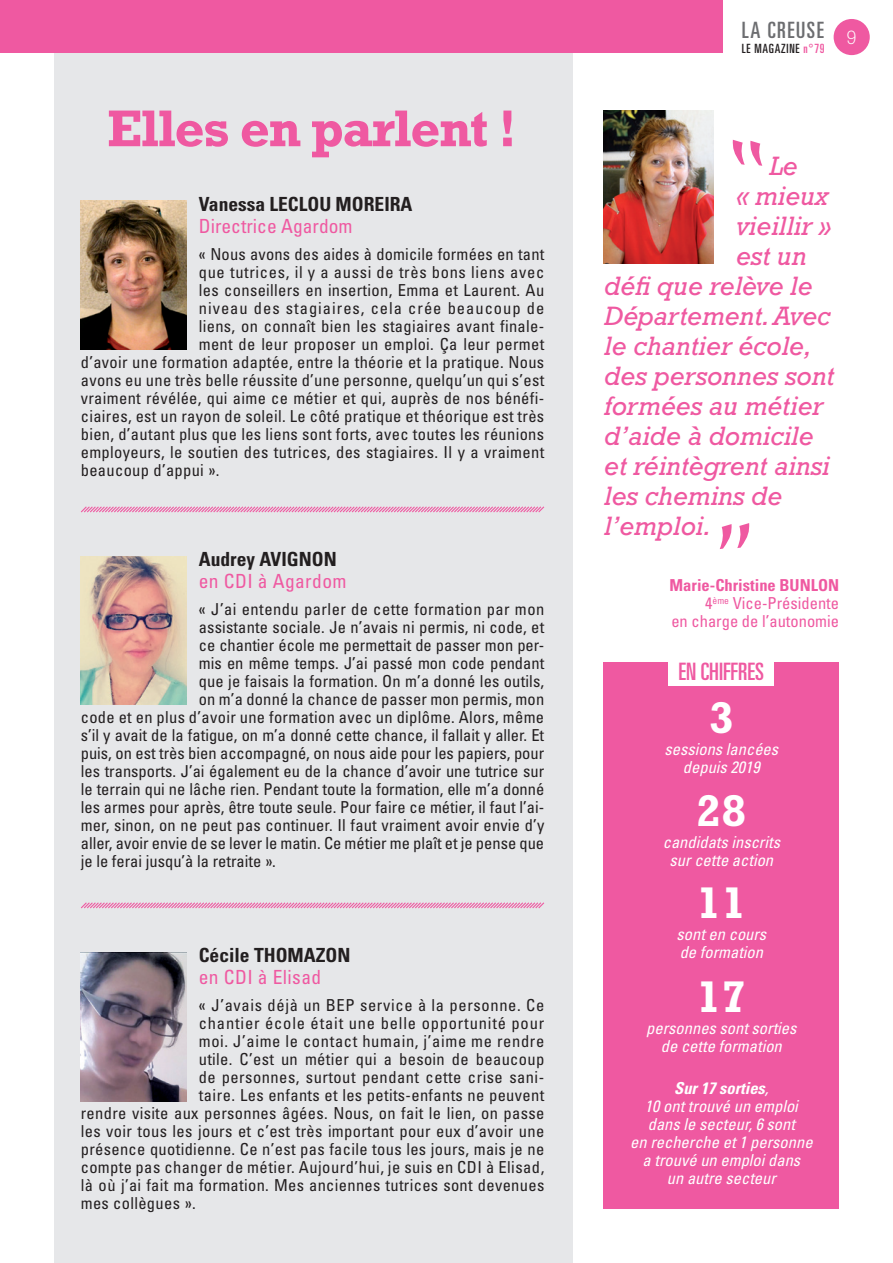
<style>
.page{position:relative;width:893px;height:1263px;background:#fff}
.page>*{position:absolute;margin:0;border:0;box-sizing:border-box;transform-origin:0 0}
.t1{font:700 52.5px "Rockwell Std";letter-spacing:-.03em;color:#ef59a1}
.t2{font:700 45px "Rockwell Std";color:#fff}
.t3{font:italic 27px "Rockwell Std";color:#ef59a1}
.t4{font:ultra-condensed 24px "Univers LT Std";color:#ef59a1}
.t5{font:ultra-condensed 22.5px "Univers LT Std";letter-spacing:.07em;color:#6c6d70}
.t6{font:700 condensed 19.5px "Univers LT Std";color:#231f20}
.t7{font:condensed 19.5px "Univers LT Std";letter-spacing:.02em;color:#ef59a1}
.t8{font:condensed 19.5px "Univers LT Std";color:#ef59a1}
.t9{font:300 19.5px "Rockwell Std";color:#fff}
.t10{font:condensed 16.5px "Univers LT Std";letter-spacing:.02em;color:#231f20}
.t11{font:condensed 16.5px "Univers LT Std";color:#231f20}
.t12{font:italic condensed 16.5px/18px "Univers LT Std";color:#fff;text-align:center}
.t13{font:condensed 16.5px "Univers LT Std";letter-spacing:.04em;color:#231f20}
.t14{font:condensed 16.5px "Univers LT Std";letter-spacing:.05em;color:#231f20}
.t15{font:condensed 16.5px "Univers LT Std";color:#ef59a1}
.t16{font:condensed 16.5px "Univers LT Std";letter-spacing:.06em;color:#231f20}
.t17{font:700 condensed 16.5px "Univers LT Std";color:#ef59a1}
.t18{font:ultra-condensed 12.75px "Univers LT Std";letter-spacing:.06em;color:#231f20}
.s1{color:#ef59a1}
.s2{font-weight:700}
</style>
<div class="page">
<div style="left:54px;top:0;width:519px;height:1263px;background:#e6e7e9"></div>
<div style="left:0;top:0;width:722px;height:53px;background:#ef59a1"></div>
<div style="left:834px;top:19px;width:36px;height:36px;background:#ef59a1;border-radius:50%"></div>
<svg style="left:720px;top:523px;width:29px;height:26px"></svg>
<svg style="left:733px;top:140px;width:29px;height:26px"></svg>
<img style="left:603px;top:111px;width:111px;height:153px">
<img style="left:81px;top:201px;width:105px;height:149px">
<svg style="left:81px;top:506px;width:464px;height:7px"></svg>
<svg style="left:81px;top:902px;width:464px;height:7px"></svg>
<div style="left:604px;top:663px;width:235px;height:546px;background:#ef59a1"></div>
<div style="left:669px;top:659px;width:105px;height:26px;background:#fff"></div>
<img style="left:81px;top:556px;width:105px;height:149px">
<img style="left:81px;top:952px;width:105px;height:149px">
<h1 class="t1" style="left:107px;top:97px;width:411px">Elles en parlent !</h1>
<p class="t6" style="left:199px;top:192px;width:215px">VANESSA LECLOU MOREIRA</p>
<p class="t8" style="left:199px;top:214px;width:155px">Directrice Agardom</p>
<p class="t10" style="left:199px;top:243px;width:347px">« Nous avons des aides à domicile formées en tant</p>
<p class="t13" style="left:199px;top:261px;width:347px">que tutrices, il y a aussi de très bons liens avec</p>
<p class="t10" style="left:199px;top:279px;width:347px">les conseillers en insertion, Emma et Laurent. Au</p>
<p class="t16" style="left:199px;top:297px;width:347px">niveau des stagiaires, cela crée beaucoup de</p>
<p class="t10" style="left:199px;top:315px;width:347px">liens, on connaît bien les stagiaires avant finale-</p>
<p class="t10" style="left:199px;top:333px;width:347px">ment de leur proposer un emploi. Ça leur permet</p>
<p class="t10" style="left:81px;top:351px;width:465px">d’avoir une formation adaptée, entre la théorie et la pratique. Nous</p>
<p class="t10" style="left:81px;top:369px;width:465px">avons eu une très belle réussite d’une personne, quelqu’un qui s’est</p>
<p class="t10" style="left:81px;top:387px;width:465px">vraiment révélée, qui aime ce métier et qui, auprès de nos bénéfi-</p>
<p class="t10" style="left:81px;top:405px;width:465px">ciaires, est un rayon de soleil. Le côté pratique et théorique est très</p>
<p class="t10" style="left:81px;top:423px;width:465px">bien, d’autant plus que les liens sont forts, avec toutes les réunions</p>
<p class="t10" style="left:81px;top:441px;width:465px">employeurs, le soutien des tutrices, des stagiaires. Il y a vraiment</p>
<p class="t10" style="left:81px;top:459px;width:140px">beaucoup d’appui ».</p>
<p class="t6" style="left:199px;top:547px;width:139px">AUDREY AVIGNON</p>
<p class="t7" style="left:199px;top:569px;width:149px">en CDI à Agardom</p>
<p class="t10" style="left:199px;top:598px;width:347px">« J’ai entendu parler de cette formation par mon</p>
<p class="t10" style="left:199px;top:616px;width:347px">assistante sociale. Je n’avais ni permis, ni code, et</p>
<p class="t11" style="left:199px;top:634px;width:347px">ce chantier école me permettait de passer mon per-</p>
<p class="t11" style="left:199px;top:652px;width:347px">mis en même temps. J’ai passé mon code pendant</p>
<p class="t10" style="left:199px;top:670px;width:347px">que je faisais la formation. On m’a donné les outils,</p>
<p class="t10" style="left:199px;top:688px;width:347px">on m’a donné la chance de passer mon permis, mon</p>
<p class="t10" style="left:81px;top:706px;width:465px">code et en plus d’avoir une formation avec un diplôme. Alors, même</p>
<p class="t11" style="left:81px;top:724px;width:465px">s’il y avait de la fatigue, on m’a donné cette chance, il fallait y aller. Et</p>
<p class="t11" style="left:81px;top:742px;width:465px">puis, on est très bien accompagné, on nous aide pour les papiers, pour</p>
<p class="t11" style="left:81px;top:760px;width:465px">les transports. J’ai également eu de la chance d’avoir une tutrice sur</p>
<p class="t11" style="left:81px;top:778px;width:465px">le terrain qui ne lâche rien. Pendant toute la formation, elle m’a donné</p>
<p class="t11" style="left:81px;top:796px;width:465px">les armes pour après, être toute seule. Pour faire ce métier, il faut l’ai-</p>
<p class="t10" style="left:81px;top:814px;width:465px">mer, sinon, on ne peut pas continuer. Il faut vraiment avoir envie d’y</p>
<p class="t11" style="left:81px;top:832px;width:465px">aller, avoir envie de se lever le matin. Ce métier me plaît et je pense que</p>
<p class="t11" style="left:81px;top:850px;width:197px">je le ferai jusqu’à la retraite ».</p>
<p class="t6" style="left:199px;top:943px;width:153px">CÉCILE THOMAZON</p>
<p class="t7" style="left:199px;top:965px;width:124px">en CDI à Elisad</p>
<p class="t13" style="left:199px;top:995px;width:347px">« J’avais déjà un BEP service à la personne. Ce</p>
<p class="t14" style="left:199px;top:1013px;width:347px">chantier école était une belle opportunité pour</p>
<p class="t13" style="left:199px;top:1031px;width:347px">moi. J’aime le contact humain, j’aime me rendre</p>
<p class="t10" style="left:199px;top:1049px;width:347px">utile. C’est un métier qui a besoin de beaucoup</p>
<p class="t10" style="left:199px;top:1067px;width:347px">de personnes, surtout pendant cette crise sani-</p>
<p class="t10" style="left:199px;top:1085px;width:347px">taire. Les enfants et les petits-enfants ne peuvent</p>
<p class="t10" style="left:81px;top:1103px;width:465px">rendre visite aux personnes âgées. Nous, on fait le lien, on passe</p>
<p class="t10" style="left:81px;top:1121px;width:465px">les voir tous les jours et c’est très important pour eux d’avoir une</p>
<p class="t10" style="left:81px;top:1139px;width:465px">présence quotidienne. Ce n’est pas facile tous les jours, mais je ne</p>
<p class="t10" style="left:81px;top:1157px;width:465px">compte pas changer de métier. Aujourd’hui, je suis en CDI à Elisad,</p>
<p class="t10" style="left:81px;top:1175px;width:465px">là où j’ai fait ma formation. Mes anciennes tutrices sont devenues</p>
<p class="t10" style="left:81px;top:1193px;width:116px">mes collègues ».</p>
<h3 class="t5" style="left:742px;top:17px;width:84px">LA CREUSE</h3>
<p class="t18" style="left:742px;top:41px;width:84px">LE MAGAZINE <span class="s1">N°79</span></p>
<p class="t9" style="left:846px;top:26px;width:12px">9</p>
<h3 class="t3" style="left:769px;top:150px;width:30px">Le</h3>
<h3 class="t3" style="left:736px;top:180px;width:94px">« mieux</h3>
<h3 class="t3" style="left:736px;top:210px;width:97px">vieillir »</h3>
<h3 class="t3" style="left:736px;top:240px;width:72px">est un</h3>
<h3 class="t3" style="left:604px;top:270px;width:210px">défi que relève le</h3>
<h3 class="t3" style="left:604px;top:300px;width:228px">Département. Avec</h3>
<h3 class="t3" style="left:604px;top:330px;width:209px">le chantier école,</h3>
<h3 class="t3" style="left:604px;top:360px;width:232px">des personnes sont</h3>
<h3 class="t3" style="left:604px;top:390px;width:220px">formées au métier</h3>
<h3 class="t3" style="left:604px;top:420px;width:211px">d’aide à domicile</h3>
<h3 class="t3" style="left:604px;top:450px;width:227px">et réintègrent ainsi</h3>
<h3 class="t3" style="left:604px;top:480px;width:180px">les chemins de</h3>
<h3 class="t3" style="left:604px;top:510px;width:108px">l’emploi.</h3>
<p class="t17" style="left:669px;top:575px;width:121px">MARIE-CHRISTINE BUNLON</p>
<p class="t15" style="left:705px;top:593px;width:135px">4<sup>ème</sup> Vice-Présidente</p>
<p class="t15" style="left:671px;top:611px;width:169px">en charge de l’autonomie</p>
<h3 class="t4" style="left:678px;top:658px;width:87px">EN CHIFFRES</h3>
<h2 class="t2" style="left:709px;top:692px;width:26px">3</h2>
<p class="t12" style="left:665px;top:740px;width:115px">sessions lancées depuis 2019</p>
<h2 class="t2" style="left:697px;top:784px;width:51px">28</h2>
<p class="t12" style="left:663px;top:832px;width:119px">candidats inscrits sur cette action</p>
<h2 class="t2" style="left:697px;top:877px;width:51px">11</h2>
<p class="t12" style="left:676px;top:925px;width:91px;text-align:left">sont en cours de formation</p>
<h2 class="t2" style="left:697px;top:970px;width:51px">17</h2>
<p class="t12" style="left:646px;top:1019px;width:152px">personnes sont sorties de cette formation</p>
<p class="t12" style="left:630px;top:1079px;width:184px"><span class="s2">Sur 17 sorties</span>,<br>10 ont trouvé un emploi dans le secteur, 6 sont<br>en recherche et 1 personne a trouvé un emploi dans<br>un autre secteur</p>
</div>
